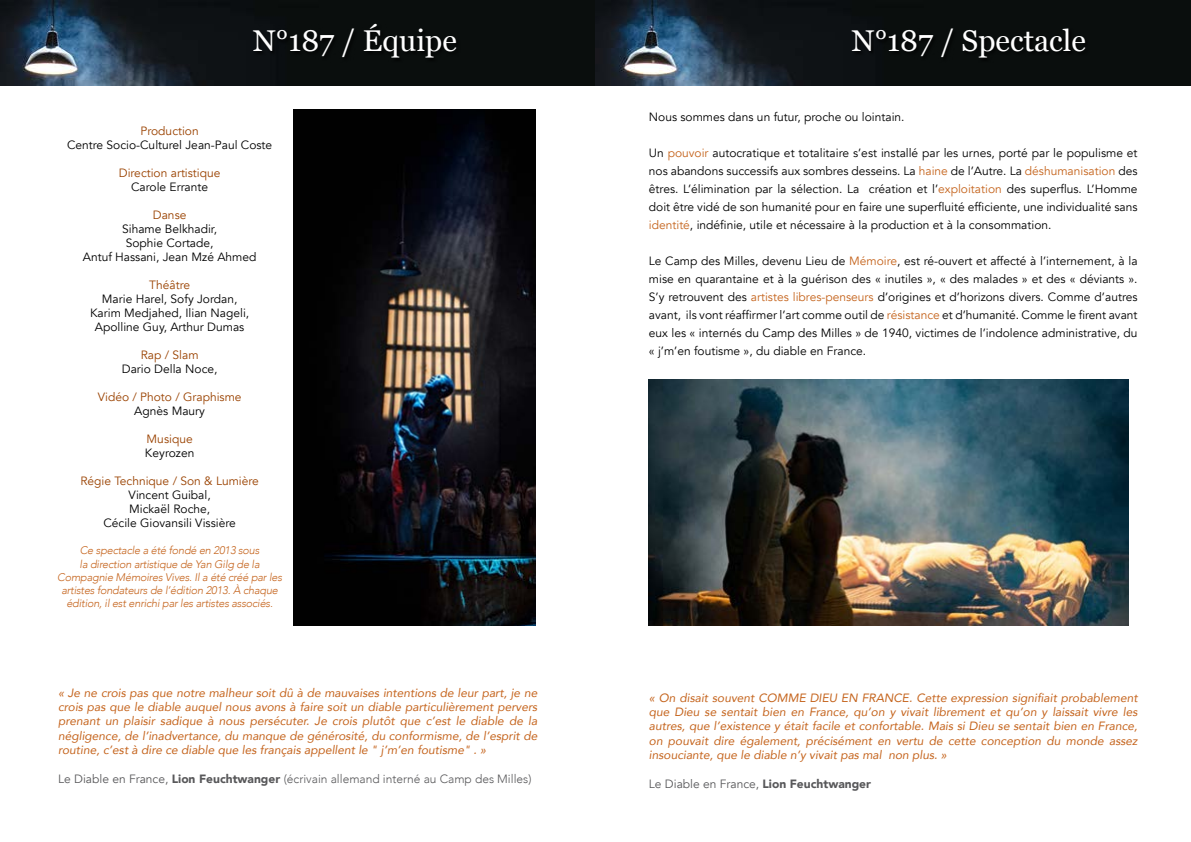
<style>
.page{position:relative;width:1191px;height:842px;background:#fff}
.page>*{position:absolute;margin:0;border:0;box-sizing:border-box;transform-origin:0 0}
.t1{font:30px "Georgia";color:#fff}
.t2{font:12px/18px "Avenir";color:#000;text-align:center}
.t3{font:italic 12px/14.4px "Avenir";color:#c5641d;text-align:justify}
.t4{font:12px "Avenir";color:#9a4200}
.t5{font:300 12px "Avenir";color:#58585a}
.t6{font:12px "Avenir";color:#58585a}
.t7{font:italic 300 11px/13.2px "Avenir";letter-spacing:-.02em;color:#c5641d;text-align:center}
.s1{font-weight:400}
.s2{font-weight:900}
.s3{color:#c5641d}
</style>
<div class="page">
<img style="left:649px;top:380px;width:479px;height:245px">
<img style="left:294px;top:109px;width:242px;height:516px">
<img style="left:0;top:0;width:595px;height:85px">
<div style="left:252px;top:24px;width:208px;height:38px;background:#090d0c"></div>
<img style="left:595px;top:0;width:596px;height:85px">
<div style="left:851px;top:28px;width:238px;height:34px;background:#090d0c"></div>
<h1 class="t1" style="left:253px;top:19px;width:205px">N°187 / Équipe</h1>
<h1 class="t1" style="left:851px;top:19px;width:236px">N°187 / Spectacle</h1>
<p class="t4" style="left:140px;top:124px;width:60px">Production</p>
<p class="t2" style="left:67px;top:136px;width:207px">Centre Socio-Culturel Jean-Paul Coste</p>
<p class="t4" style="left:119px;top:166px;width:103px">Direction artistique</p>
<p class="t2" style="left:131px;top:178px;width:79px">Carole Errante</p>
<p class="t4" style="left:153px;top:208px;width:35px">Danse</p>
<p class="t2" style="left:83px;top:222px;width:175px;line-height:14px">Sihame Belkhadir,<br>Sophie Cortade,<br>Antuf Hassani, Jean Mzé Ahmed</p>
<p class="t4" style="left:149px;top:278px;width:42px">Théâtre</p>
<p class="t2" style="left:90px;top:292px;width:161px;line-height:14px">Marie Harel, Sofy Jordan,<br>Karim Medjahed, Ilian Nageli,<br>Apolline Guy, Arthur Dumas</p>
<p class="t4" style="left:141px;top:348px;width:59px">Rap / Slam</p>
<p class="t2" style="left:122px;top:360px;width:97px">Dario Della Noce,</p>
<p class="t4" style="left:98px;top:390px;width:145px">Vidéo / Photo / Graphisme</p>
<p class="t2" style="left:134px;top:402px;width:72px">Agnès Maury</p>
<p class="t4" style="left:147px;top:432px;width:48px">Musique</p>
<p class="t2" style="left:145px;top:444px;width:51px">Keyrozen</p>
<p class="t4" style="left:80px;top:474px;width:180px">Régie Technique / Son &amp; Lumière</p>
<p class="t2" style="left:103px;top:488px;width:134px;line-height:14px">Vincent Guibal,<br>Mickaël Roche,<br>Cécile Giovansili Vissière</p>
<p class="t7" style="left:57px;top:544px;width:226px">Ce spectacle a été fondé en 2013 sous<br>la direction artistique de Yan Gilg de la Compagnie Mémoires Vives. Il a été créé par les artistes fondateurs de l’édition 2013. À chaque édition, il est enrichi par les artistes associés.</p>
<p class="t3" style="left:58px;top:685px;width:481px">« Je ne crois pas que notre malheur soit dû à de mauvaises intentions de leur part, je ne crois pas que le diable auquel nous avons à faire soit un diable particulièrement pervers prenant un plaisir sadique à nous persécuter. Je crois plutôt que c’est le diable de la négligence, de l’inadvertance, du manque de générosité, du conformisme, de l’esprit de routine, c’est à dire ce diable que les français appellent le " j’m’en foutisme" . »</p>
<p class="t5" style="left:58px;top:772px;width:475px"><span class="s1">Le Diable en France,</span> <span class="s2">Lion Feuchtwanger</span> (écrivain allemand interné au Camp des Milles)</p>
<p class="t2" style="left:649px;top:108px;width:257px">Nous sommes dans un futur, proche ou lointain.</p>
<p class="t2" style="left:649px;top:144px;width:490px;text-align:justify">Un <span class="s3">pouvoir</span> autocratique et totalitaire s’est installé par les urnes, porté par le populisme et nos abandons successifs aux sombres desseins. La <span class="s3">haine</span> de l’Autre. La <span class="s3">déshumanisation</span> des êtres. L’élimination par la sélection. La création et l’<span class="s3">exploitation</span> des superflus. L’Homme doit être vidé de son humanité pour en faire une superfluité efficiente, une individualité sans <span class="s3">identité</span>, indéfinie, utile et nécessaire à la production et à la consommation.</p>
<p class="t2" style="left:649px;top:252px;width:490px;text-align:justify">Le Camp des Milles, devenu Lieu de <span class="s3">Mémoire</span>, est ré-ouvert et affecté à l’internement, à la mise en quarantaine et à la guérison des « inutiles », « des malades » et des « déviants ».<br>S’y retrouvent des <span class="s3">artistes libres-penseurs</span> d’origines et d’horizons divers. Comme d’autres avant, ils vont réaffirmer l’art comme outil de <span class="s3">résistance</span> et d’humanité. Comme le firent avant eux les « internés du Camp des Milles » de 1940, victimes de l’indolence administrative, du « j’m’en foutisme », du diable en France.</p>
<p class="t3" style="left:649px;top:690px;width:490px">« On disait souvent COMME DIEU EN FRANCE. Cette expression signifiait probablement que Dieu se sentait bien en France, qu’on y vivait librement et qu’on y laissait vivre les autres, que l’existence y était facile et confortable. Mais si Dieu se sentait bien en France, on pouvait dire également, précisément en vertu de cette conception du monde assez insouciante, que le diable n’y vivait pas mal non plus. »</p>
<p class="t6" style="left:649px;top:777px;width:224px">Le Diable en France, <span class="s2">Lion Feuchtwanger</span></p>
</div>
